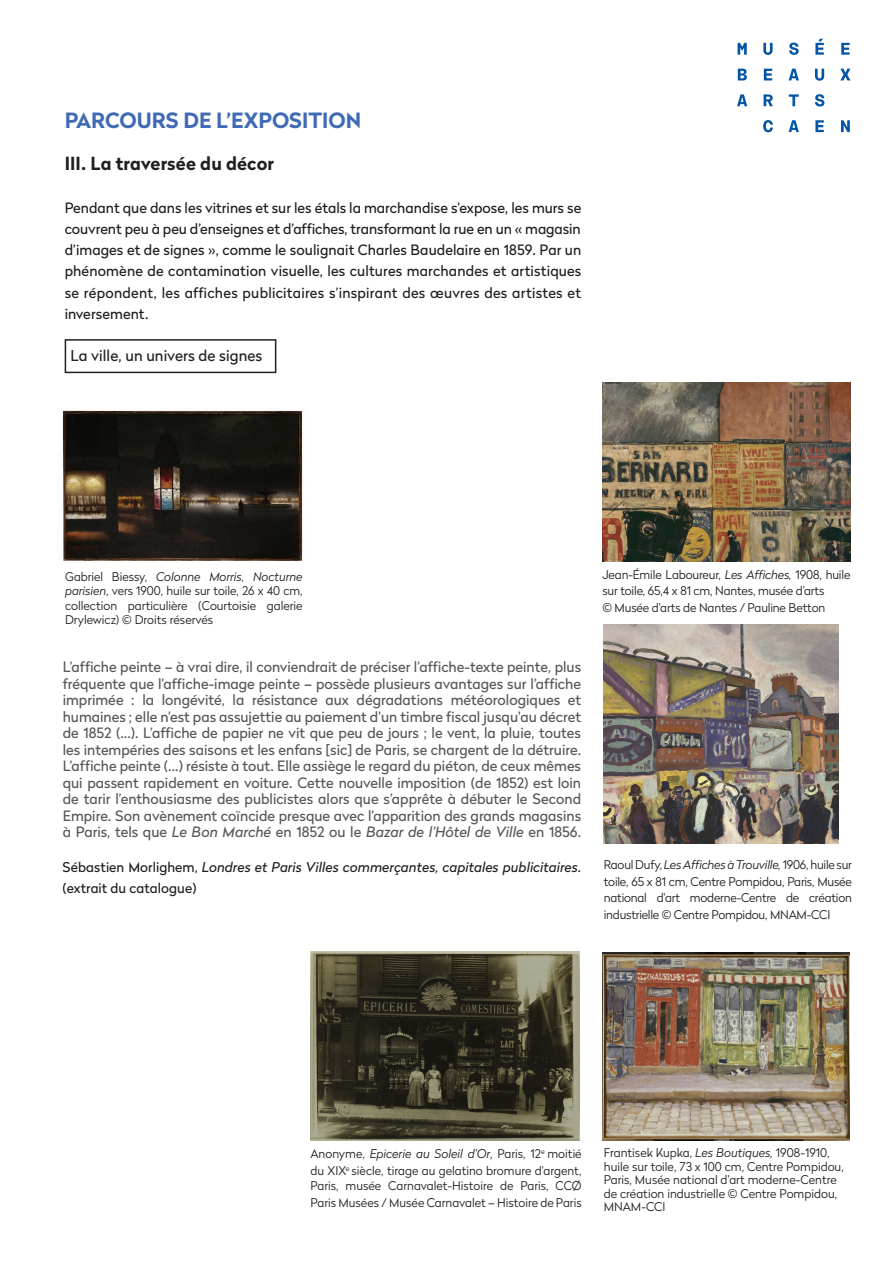
<style>
.page{position:relative;width:893px;height:1263px;background:#fff}
.page>*{position:absolute;margin:0;border:0;box-sizing:border-box;transform-origin:0 0}
.Titre__couleur{font:700 21px "Radikal";color:#406ab4}
.Texte{font:700 18px "Radikal";letter-spacing:.005em;color:#231f20}
.Texte-2{font:15px "Radikal";letter-spacing:.005em;color:#231f20}
.t1{font:14.25px/16.5px "Radikal";color:#57585a;text-align:justify}
.Texte-3{font:14.25px/21.3px "Radikal";letter-spacing:.02em;color:#231f20;text-align:justify}
.Texte-4{font:italic 13.5px/21.3px "Radikal";letter-spacing:.005em;color:#231f20}
.Légende_titre{font:300 12px/16.5px "Radikal";color:#231f20}
.s1{font-style:italic}
.s2{font-style:normal}
</style>
<div class="page">
<svg style="left:763px;top:120px;width:87px;height:12px"></svg>
<svg style="left:737px;top:94px;width:87px;height:12px"></svg>
<svg style="left:738px;top:69px;width:112px;height:12px"></svg>
<svg style="left:738px;top:39px;width:112px;height:16px"></svg>
<img style="left:602px;top:382px;width:248px;height:180px">
<img style="left:603px;top:953px;width:247px;height:187px">
<img style="left:604px;top:624px;width:234px;height:219px">
<img style="left:310px;top:951px;width:269px;height:189px">
<div style="left:65px;top:339px;width:211px;height:34px;border:2px solid #231f20"></div>
<img style="left:62px;top:410px;width:241px;height:150px">
<p class="Titre__couleur" style="left:65px;top:105px;width:298px">PARCOURS DE L’EXPOSITION</p>
<p class="Texte" style="left:65px;top:151px;width:211px">III. La traversée du décor</p>
<p class="Texte-3" style="left:65px;top:196px;width:518px">Pendant que dans les vitrines et sur les étals la marchandise s’expose, les murs se couvrent peu à peu d’enseignes et d’affiches, transformant la rue en un « magasin d’images et de signes », comme le soulignait Charles Baudelaire en 1859. Par un phénomène de contamination visuelle, les cultures marchandes et artistiques se répondent, les affiches publicitaires s’inspirant des œuvres des artistes et inversement.</p>
<p class="Texte-2" style="left:70px;top:345px;width:193px">La ville, un univers de signes</p>
<p class="Légende_titre" style="left:65px;top:569px;width:239px;line-height:14.4px;text-align:justify">Gabriel Biessy, <span class="s1">Colonne Morris, Nocturne parisien</span>, vers 1900, huile sur toile, 26 x 40 cm, collection particulière (Courtoisie galerie Drylewicz) © Droits réservés</p>
<p class="t1" style="left:63px;top:658px;width:520px">L’affiche peinte – à vrai dire, il conviendrait de préciser l’affiche-texte peinte, plus fréquente que l’affiche-image peinte – possède plusieurs avantages sur l’affiche imprimée : la longévité, la résistance aux dégradations météorologiques et humaines ; elle n’est pas assujettie au paiement d’un timbre fiscal jusqu'au décret de 1852 (...). L’affiche de papier ne vit que peu de jours ; le vent, la pluie, toutes les intempéries des saisons et les enfans [sic] de Paris, se chargent de la détruire.<br>L’affiche peinte (...) résiste à tout. Elle assiège le regard du piéton, de ceux mêmes qui passent rapidement en voiture. Cette nouvelle imposition (de 1852) est loin de tarir l’enthousiasme des publicistes alors que s’apprête à débuter le Second Empire. Son avènement coïncide presque avec l’apparition des grands magasins à Paris, tels que <span class="s1">Le Bon Marché</span> en 1852 ou le <span class="s1">Bazar de l’Hôtel de Ville</span> en 1856.</p>
<p class="Texte-4" style="left:63px;top:856px;width:520px"><span class="s2">Sébastien Morlighem,</span> Londres et Paris Villes commerçantes, capitales publicitaires. <span class="s2">(extrait du catalogue)</span></p>
<p class="Légende_titre" style="left:602px;top:566px;width:250px">Jean-Émile Laboureur, <span class="s1">Les Affiches,</span> 1908, huile sur toile, 65,4 x 81 cm, Nantes, musée d’arts</p>
<p class="Légende_titre" style="left:602px;top:599px;width:224px">© Musée d'arts de Nantes / Pauline Betton</p>
<p class="Légende_titre" style="left:604px;top:856px;width:250px;text-align:justify">Raoul Dufy, <span class="s1">Les Affiches à Trouville,</span> 1906, huile sur toile, 65 x 81 cm, Centre Pompidou, Paris, Musée national d'art moderne-Centre de création industrielle © Centre Pompidou, MNAM-CCI</p>
<p class="Légende_titre" style="left:310px;top:1145px;width:273px;line-height:17px">Anonyme, <span class="s1">Epicerie au Soleil d'Or</span>, Paris, 12<sup>e</sup> moitié du XIX<sup>e</sup> siècle, tirage au gelatino bromure d'argent,</p>
<p class="Légende_titre" style="left:310px;top:1177px;width:273px;line-height:17px">Paris, musée Carnavalet-Histoire de Paris, CCØ<br>Paris Musées / Musée Carnavalet – Histoire de Paris</p>
<p class="Légende_titre" style="left:604px;top:1146px;width:241px;line-height:13.5px">Frantisek Kupka, <span class="s1">Les Boutiques,</span> 1908-1910, huile sur toile, 73 x 100 cm, Centre Pompidou, Paris, Musée national d'art moderne-Centre de création industrielle © Centre Pompidou, MNAM-CCI</p>
</div>
